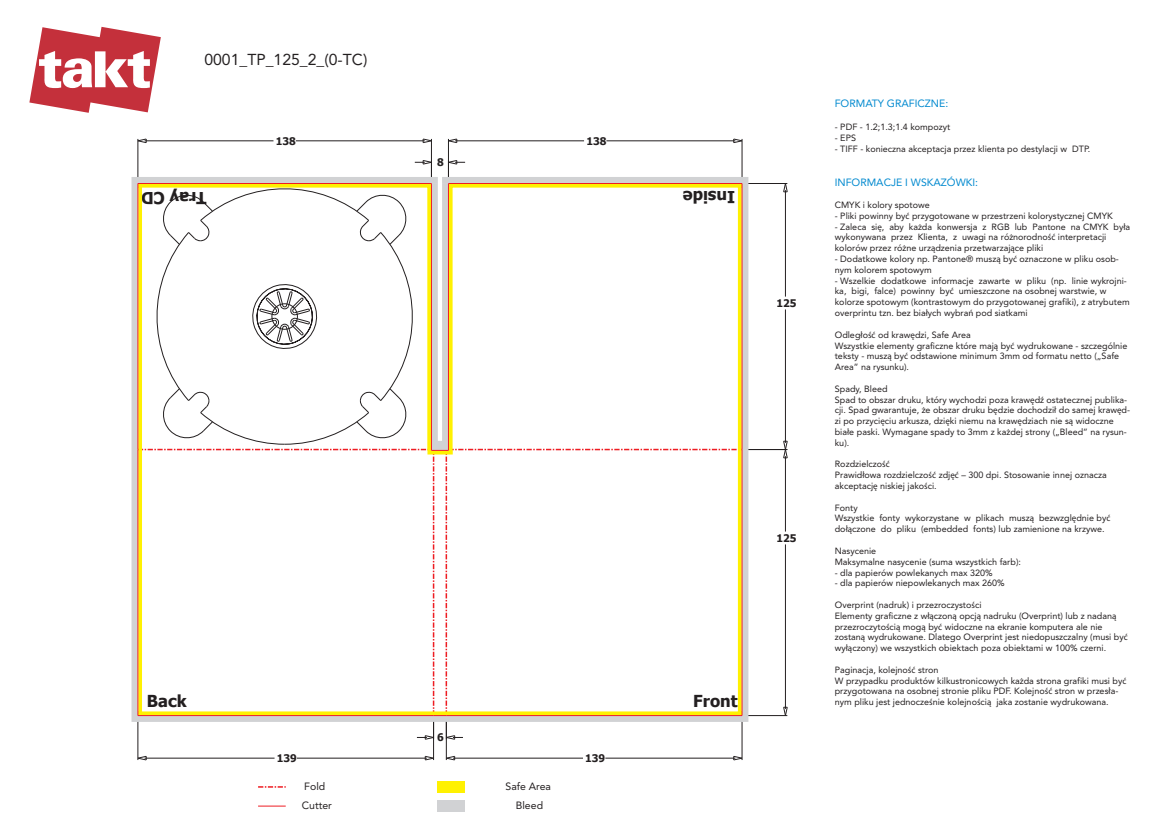
<style>
.page{position:relative;width:1170px;height:834px;background:#fff}
.page>*{position:absolute;margin:0;border:0;box-sizing:border-box;transform-origin:0 0}
.t1{font:700 16.5px "Tahoma";color:#231f20}
.t2{font:15.75px "Avenir";color:#231f20}
.t3{font:10.5px "Avenir";color:#0089cf}
.t4{font:10.5px/19.1px "Avenir";color:#231f20}
.t5{font:700 10.5px "Tahoma";color:#231f20}
.t6{font:9px/10.8px "Avenir";color:#231f20}
.s1{font-family:"Myriad Pro"}
</style>
<div class="page">
<hr style="left:137px;top:139px;width:1px;height:41px;background:#231f20">
<hr style="left:144px;top:140px;width:129px;height:1px;background:#231f20">
<svg style="left:137px;top:138px;width:10px;height:5px"></svg>
<hr style="left:296px;top:140px;width:129px;height:1px;background:#231f20">
<svg style="left:422px;top:138px;width:10px;height:5px"></svg>
<hr style="left:431px;top:139px;width:1px;height:41px;background:#231f20">
<hr style="left:448px;top:139px;width:1px;height:41px;background:#231f20">
<hr style="left:455px;top:140px;width:129px;height:1px;background:#231f20">
<svg style="left:448px;top:138px;width:9px;height:5px"></svg>
<hr style="left:606px;top:140px;width:129px;height:1px;background:#231f20">
<svg style="left:732px;top:138px;width:9px;height:5px"></svg>
<hr style="left:741px;top:139px;width:1px;height:41px;background:#231f20">
<hr style="left:745px;top:183px;width:42px;height:1px;background:#231f20">
<hr style="left:785px;top:190px;width:1px;height:106px;background:#231f20">
<svg style="left:783px;top:183px;width:5px;height:10px"></svg>
<hr style="left:785px;top:309px;width:1px;height:133px;background:#231f20">
<hr style="left:745px;top:449px;width:42px;height:1px;background:#231f20">
<hr style="left:785px;top:456px;width:1px;height:75px;background:#231f20">
<svg style="left:782px;top:440px;width:6px;height:18px"></svg>
<hr style="left:785px;top:544px;width:1px;height:164px;background:#231f20">
<svg style="left:782px;top:706px;width:6px;height:10px"></svg>
<hr style="left:745px;top:714px;width:42px;height:1px;background:#231f20">
<hr style="left:137px;top:719px;width:1px;height:40px;background:#231f20">
<hr style="left:144px;top:757px;width:130px;height:1px;background:#231f20">
<svg style="left:137px;top:755px;width:10px;height:5px"></svg>
<hr style="left:297px;top:757px;width:130px;height:1px;background:#231f20">
<svg style="left:424px;top:755px;width:10px;height:5px"></svg>
<hr style="left:433px;top:719px;width:1px;height:40px;background:#231f20">
<hr style="left:446px;top:719px;width:1px;height:40px;background:#231f20">
<hr style="left:453px;top:757px;width:130px;height:1px;background:#231f20">
<svg style="left:445px;top:755px;width:10px;height:5px"></svg>
<hr style="left:605px;top:757px;width:130px;height:1px;background:#231f20">
<svg style="left:732px;top:756px;width:10px;height:4px"></svg>
<hr style="left:741px;top:719px;width:1px;height:40px;background:#231f20">
<div style="left:131px;top:177px;width:7px;height:544px;background:#d1d2d4"></div>
<div style="left:742px;top:177px;width:6px;height:544px;background:#d1d2d4"></div>
<hr style="left:137px;top:449px;width:1px;height:266px;background:#ee1d23">
<hr style="left:137px;top:183px;width:1px;height:266px;background:#ee1d23">
<svg style="left:138px;top:159px;width:604px;height:580px"></svg>
<div style="left:437px;top:780px;width:27px;height:12px;background:#fff101"></div>
<div style="left:437px;top:799px;width:27px;height:12px;background:#d1d2d4"></div>
<svg style="left:258px;top:805px;width:28px;height:1px"></svg>
<svg style="left:258px;top:786px;width:28px;height:1px"></svg>
<svg style="left:29px;top:27px;width:132px;height:86px"></svg>
<h2 class="t2" style="left:204px;top:50px;width:164px">0001_TP_125_2_(0-TC)</h2>
<p class="t5" style="left:276px;top:133px;width:22px">138</p>
<p class="t5" style="left:437px;top:155px;width:8px">8</p>
<p class="t5" style="left:586px;top:133px;width:22px">138</p>
<h1 class="t1" style="left:206px;top:210px;width:66px;rotate:-180deg">Tray CD</h1>
<h1 class="t1" style="left:735px;top:209px;width:54px;rotate:-180deg">Inside</h1>
<h1 class="t1" style="left:147px;top:689px;width:41px">Back</h1>
<h1 class="t1" style="left:693px;top:689px;width:46px">Front</h1>
<p class="t5" style="left:277px;top:750px;width:22px">139</p>
<p class="t5" style="left:437px;top:729px;width:8px">6</p>
<p class="t4" style="left:302px;top:776px;width:32px">Fold<br>Cutter</p>
<p class="t4" style="left:505px;top:776px;width:47px;text-align:center">Safe Area<br>Bleed</p>
<p class="t5" style="left:585px;top:750px;width:22px">139</p>
<p class="t5" style="left:776px;top:295px;width:22px">125</p>
<p class="t5" style="left:776px;top:530px;width:22px">125</p>
<p class="t3" style="left:834px;top:97px;width:115px">FORMATY GRAFICZNE:</p>
<p class="t6" style="left:834px;top:122px;width:117px">- PDF - 1.2;1.3;1.4 kompozyt</p>
<p class="t6" style="left:834px;top:133px;width:23px">- EPS</p>
<p class="t6" style="left:834px;top:143px;width:257px">- TIFF - konieczna akceptacja przez klienta po destylacji w DTP.</p>
<p class="t3" style="left:834px;top:176px;width:145px">INFORMACJE I WSKAZÓWKI:</p>
<p class="t6" style="left:834px;top:199px;width:96px">CMYK i kolory spotowe</p>
<p class="t6" style="left:834px;top:210px;width:279px">- Pliki powinny by<span class="s1">ć</span> przygotowane w przestrzeni kolorystycznej CMYK</p>
<p class="t6" style="left:834px;top:221px;width:297px">- Zaleca si<span class="s1">ę</span>, aby ka<span class="s1">ż</span>da konwersja z RGB lub Pantone na CMYK była wykonywana przez Klienta, z uwagi na ró<span class="s1">ż</span>norodno<span class="s1">ść</span> interpretacji kolorów przez ró<span class="s1">ż</span>ne urz<span class="s1">ą</span>dzenia przetwarzaj<span class="s1">ą</span>ce pliki</p>
<p class="t6" style="left:834px;top:253px;width:285px">- Dodatkowe kolory np. Pantone® musz<span class="s1">ą</span> by<span class="s1">ć</span> oznaczone w pliku osob&shy;nym kolorem spotowym</p>
<p class="t6" style="left:834px;top:275px;width:296px">- Wszelkie dodatkowe informacje zawarte w pliku (np. linie wykrojni&shy;ka, bigi, falce) powinny by<span class="s1">ć</span> umieszczone na osobnej warstwie, w kolorze spotowym (kontrastowym do przygotowanej grafiki), z atrybutem overprintu tzn. bez białych wybra<span class="s1">ń</span> pod siatkami</p>
<p class="t6" style="left:834px;top:329px;width:294px">Odległo<span class="s1">ść</span> od kraw<span class="s1">ę</span>dzi, Safe Area<br>Wszystkie elementy graficzne które maj<span class="s1">ą</span> by<span class="s1">ć</span> wydrukowane - szczególnie teksty - musz<span class="s1">ą</span> by<span class="s1">ć</span> odstawione minimum 3mm od formatu netto („Safe Area” na rysunku).</p>
<p class="t6" style="left:834px;top:383px;width:297px">Spady, Bleed<br>Spad to obszar druku, który wychodzi poza kraw<span class="s1">ę</span>d<span class="s1">ź</span> ostatecznej publika&shy;cji. Spad gwarantuje, <span class="s1">ż</span>e obszar druku b<span class="s1">ę</span>dzie dochodził do samej kraw<span class="s1">ę</span>d&shy;zi po przyci<span class="s1">ę</span>ciu arkusza, dzi<span class="s1">ę</span>ki niemu na kraw<span class="s1">ę</span>dziach nie s<span class="s1">ą</span> widoczne białe paski. Wymagane spady to 3mm z ka<span class="s1">ż</span>dej strony („Bleed” na rysun&shy;ku).</p>
<p class="t6" style="left:834px;top:458px;width:273px">Rozdzielczo<span class="s1">ść<br></span>Prawidłowa rozdzielczo<span class="s1">ść</span> zdj<span class="s1">ęć</span> – 300 dpi. Stosowanie innej oznacza akceptacj<span class="s1">ę</span> niskiej jako<span class="s1">ś</span>ci.</p>
<p class="t6" style="left:834px;top:502px;width:277px">Fonty<br>Wszystkie fonty wykorzystane w plikach musz<span class="s1">ą</span> bezwzgl<span class="s1">ę</span>dnie by<span class="s1">ć </span>doł<span class="s1">ą</span>czone do pliku (embedded fonts) lub zamienione na krzywe.</p>
<p class="t6" style="left:834px;top:545px;width:188px">Nasycenie<br>Maksymalne nasycenie (suma wszystkich farb):</p>
<p class="t6" style="left:834px;top:566px;width:159px">- dla papierów powlekanych max 320%</p>
<p class="t6" style="left:834px;top:577px;width:171px">- dla papierów niepowlekanych max 260%</p>
<p class="t6" style="left:834px;top:599px;width:294px">Overprint (nadruk) i przezroczysto<span class="s1">ś</span>ci<br>Elementy graficzne z wł<span class="s1">ą</span>czon<span class="s1">ą</span> opcj<span class="s1">ą</span> nadruku (Overprint) lub z nadan<span class="s1">ą </span>przezroczyto<span class="s1">ś</span>ci<span class="s1">ą</span> mog<span class="s1">ą</span> by<span class="s1">ć</span> widoczne na ekranie komputera ale nie zostan<span class="s1">ą</span> wydrukowane. Dlatego Overprint jest niedopuszczalny (musi by<span class="s1">ć </span>wył<span class="s1">ą</span>czony) we wszystkich obiektach poza obiektami w 100% czerni.</p>
<p class="t6" style="left:834px;top:664px;width:293px">Paginacja, kolejno<span class="s1">ść</span> stron<br>W przypadku produktów kilkustronicowych ka<span class="s1">ż</span>da strona grafiki musi by<span class="s1">ć </span>przygotowana na osobnej stronie pliku PDF. Kolejno<span class="s1">ść</span> stron w przesła&shy;nym pliku jest jednocze<span class="s1">ś</span>nie kolejno<span class="s1">ś</span>ci<span class="s1">ą</span> jaka zostanie wydrukowana.</p>
</div>
